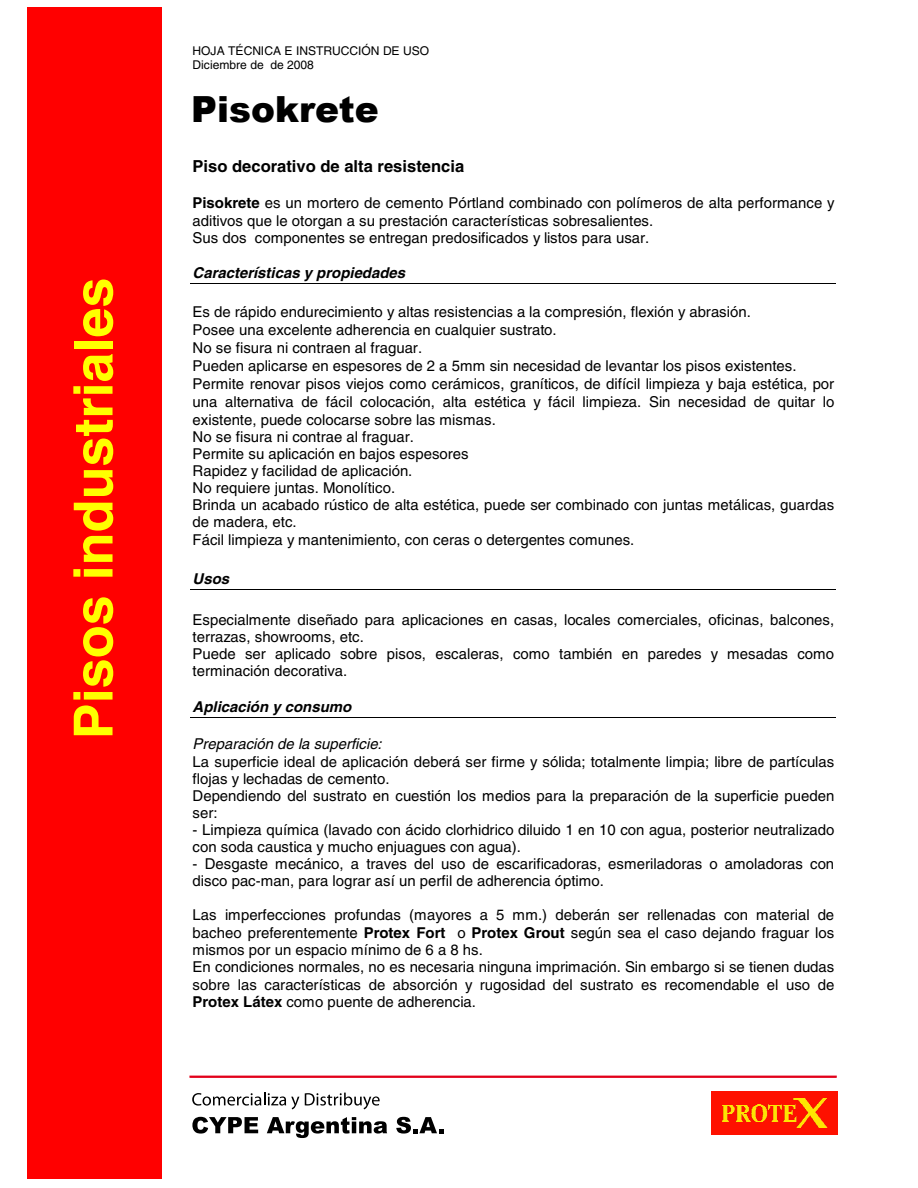
<style>
.page{position:relative;width:918px;height:1188px;background:#fff}
.page>*{position:absolute;margin:0;border:0;box-sizing:border-box;transform-origin:0 0}
.t1{font:700 54px "Helvetica";color:#ff0}
.t2{font:900 36px "Arial";color:#000}
.t3{font:700 16.5px "Helvetica";color:#000}
.t4{font:15px/17.5px "Helvetica";color:#000}
.t5{font:italic 700 15px "Helvetica";color:#000}
.t6{font:italic 15px "Helvetica";color:#000}
.t7{font:12px/13.8px "Helvetica";letter-spacing:-.005em;color:#000}
.s1{font-weight:700}
</style>
<div class="page">
<hr style="left:190px;top:283px;width:646px;height:1px;background:#000">
<hr style="left:190px;top:589px;width:646px;height:1px;background:#000">
<hr style="left:190px;top:717px;width:646px;height:1px;background:#000">
<div style="left:27px;top:8px;width:135px;height:1171px;background:#f00"></div>
<div style="left:189px;top:1076px;width:648px;height:2px;border:2px solid #e2001a"></div>
<svg style="left:192px;top:1093px;width:107px;height:16px"></svg>
<svg style="left:305px;top:1093px;width:75px;height:16px"></svg>
<svg style="left:192px;top:1117px;width:66px;height:17px"></svg>
<svg style="left:267px;top:1117px;width:120px;height:21px"></svg>
<svg style="left:396px;top:1117px;width:48px;height:17px"></svg>
<img style="left:711px;top:1091px;width:126px;height:44px">
<h1 class="t1" style="left:61px;top:739px;width:463px;rotate:-90deg">Pisos industriales</h1>
<p class="t7" style="left:193px;top:44px;width:238px">HOJA TÉCNICA E INSTRUCCIÓN DE USO<br>Diciembre de de 2008</p>
<h2 class="t2" style="left:191px;top:83px;width:189px">Pisokrete</h2>
<p class="t3" style="left:193px;top:156px;width:273px">Piso decorativo de alta resistencia</p>
<p class="t4" style="left:193px;top:194px;width:644px"><span class="s1">Pisokrete</span> es un mortero de cemento Pórtland combinado con polímeros de alta performance y aditivos que le otorgan a su prestación características sobresalientes.<br>Sus dos componentes se entregan predosificados y listos para usar.</p>
<p class="t5" style="left:193px;top:264px;width:214px">Características y propiedades</p>
<p class="t4" style="left:193px;top:303px;width:643px">Es de rápido endurecimiento y altas resistencias a la compresión, flexión y abrasión.<br>Posee una excelente adherencia en cualquier sustrato.<br>No se fisura ni contraen al fraguar.<br>Pueden aplicarse en espesores de 2 a 5mm sin necesidad de levantar los pisos existentes.<br>Permite renovar pisos viejos como cerámicos, graníticos, de difícil limpieza y baja estética, por una alternativa de fácil colocación, alta estética y fácil limpieza. Sin necesidad de quitar lo existente, puede colocarse sobre las mismas.<br>No se fisura ni contrae al fraguar.<br>Permite su aplicación en bajos espesores<br>Rapidez y facilidad de aplicación.<br>No requiere juntas. Monolítico.<br>Brinda un acabado rústico de alta estética, puede ser combinado con juntas metálicas, guardas de madera, etc.<br>Fácil limpieza y mantenimiento, con ceras o detergentes comunes.</p>
<p class="t5" style="left:193px;top:570px;width:38px">Usos</p>
<p class="t4" style="left:193px;top:611px;width:643px;line-height:17.1px">Especialmente diseñado para aplicaciones en casas, locales comerciales, oficinas, balcones, terrazas, showrooms, etc.<br>Puede ser aplicado sobre pisos, escaleras, como también en paredes y mesadas como terminación decorativa.</p>
<p class="t5" style="left:193px;top:697px;width:160px">Aplicación y consumo</p>
<p class="t6" style="left:193px;top:735px;width:191px">Preparación de la superficie:</p>
<p class="t4" style="left:193px;top:753px;width:643px;line-height:17.1px">La superficie ideal de aplicación deberá ser firme y sólida; totalmente limpia; libre de partículas flojas y lechadas de cemento.<br>Dependiendo del sustrato en cuestión los medios para la preparación de la superficie pueden ser:</p>
<p class="t4" style="left:193px;top:821px;width:643px;line-height:17.1px">- Limpieza química (lavado con ácido clorhidrico diluido 1 en 10 con agua, posterior neutralizado con soda caustica y mucho enjuagues con agua).</p>
<p class="t4" style="left:193px;top:855px;width:643px;line-height:17.1px">- Desgaste mecánico, a traves del uso de escarificadoras, esmeriladoras o amoladoras con disco pac-man, para lograr así un perfil de adherencia óptimo.</p>
<p class="t4" style="left:193px;top:906px;width:643px">Las imperfecciones profundas (mayores a 5 mm.) deberán ser rellenadas con material de bacheo preferentemente <span class="s1">Protex Fort</span> o <span class="s1">Protex Grout</span> según sea el caso dejando fraguar los mismos por un espacio mínimo de 6 a 8 hs.<br>En condiciones normales, no es necesaria ninguna imprimación. Sin embargo si se tienen dudas sobre las características de absorción y rugosidad del sustrato es recomendable el uso de <span class="s1">Protex Látex</span> como puente de adherencia.</p>
</div>
